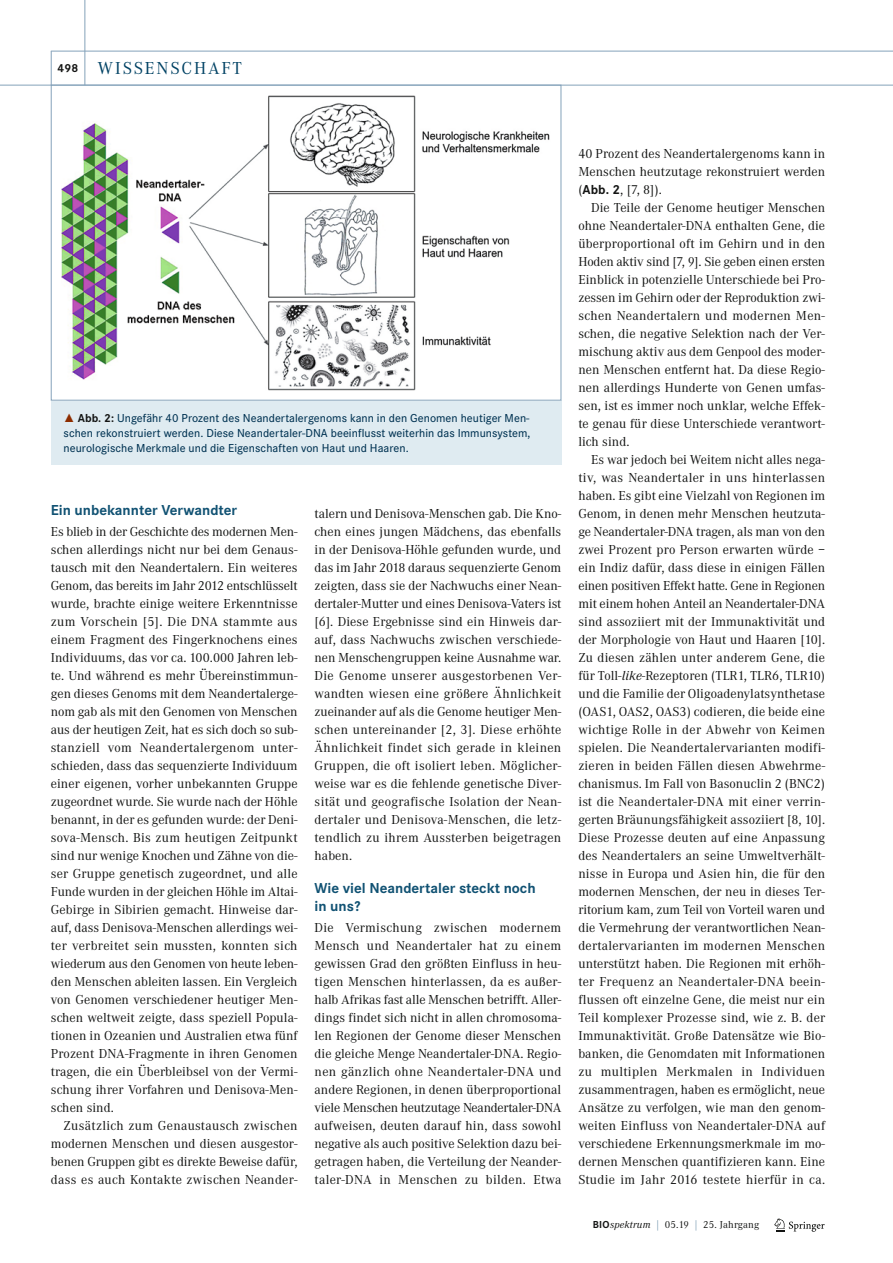
<style>
.page{position:relative;width:893px;height:1263px;background:#fff}
.page>*{position:absolute;margin:0;border:0;box-sizing:border-box;transform-origin:0 0}
.t1{font:18px "Corporate A";letter-spacing:.1em;color:#004264}
.t2{font:700 15px/18px "Corporate S";color:#115273}
.t3{font:13.5px/18px "Corporate A";letter-spacing:.005em;color:#131413;text-align:justify}
.t4{font:500 12px/15px "Corporate S";letter-spacing:.005em;color:#003252;text-align:justify}
.t5{font:10.5px "Corporate A";letter-spacing:.015em;color:#131413}
.s1{font-family:"Corporate S";font-weight:700;font-size:12px;color:#131413}
.s2{font-family:"The Sans Expert";font-weight:400;color:#8d2d00}
.s3{font-weight:700;color:#131413}
.s4{font-family:"Corporate S";font-weight:700}
.s5{font-style:italic}
.s6{color:#658ba6}
</style>
<div class="page">
<div style="left:51px;top:401px;width:510px;height:64px;background:#dfebf1"></div>
<img style="left:61px;top:95px;width:489px;height:295px">
<hr style="left:0;top:85px;width:892px;height:1px;background:#84a2ba">
<hr style="left:51px;top:51px;width:841px;height:1px;background:#84a2ba">
<hr style="left:84px;top:0;width:1px;height:85px;background:#84a2ba">
<hr style="left:51px;top:51px;width:1px;height:34px;background:#84a2ba">
<svg style="left:774px;top:1218px;width:50px;height:14px"></svg>
<h1 class="t1" style="left:57px;top:62px;width:186px"><span class="s1">498</span> WISSENSCHAFT</h1>
<p class="t4" style="left:64px;top:412px;width:468px"><span class="s2">˚</span> <span class="s3">Abb. 2:</span> Ungefähr 40 Prozent des Neandertalergenoms kann in den Genomen heutiger Men&shy;schen rekonstruiert werden. Diese Neandertaler-DNA beeinflusst weiterhin das Immunsystem, neurologische Merkmale und die Eigenschaften von Haut und Haaren.</p>
<p class="t2" style="left:51px;top:503px;width:188px">Ein unbekannter Verwandter</p>
<p class="t3" style="left:51px;top:524px;width:248px">Es blieb in der Geschichte des modernen Men&shy;schen allerdings nicht nur bei dem Genaus&shy;tausch mit den Neandertalern. Ein weiteres Genom, das bereits im Jahr 2012 entschlüsselt wurde, brachte einige weitere Erkenntnisse zum Vorschein [5]. Die DNA stammte aus einem Fragment des Fingerknochens eines Individuums, das vor ca. 100.000 Jahren leb&shy;te. Und während es mehr Übereinstimmun&shy;gen dieses Genoms mit dem Neandertalerge&shy;nom gab als mit den Genomen von Menschen aus der heutigen Zeit, hat es sich doch so sub&shy;stanziell vom Neandertalergenom unter&shy;schieden, dass das sequenzierte Individuum einer eigenen, vorher unbekannten Gruppe zugeordnet wurde. Sie wurde nach der Höhle benannt, in der es gefunden wurde: der Deni&shy;sova-Mensch. Bis zum heutigen Zeitpunkt sind nur wenige Knochen und Zähne von die&shy;ser Gruppe genetisch zugeordnet, und alle Funde wurden in der gleichen Höhle im Altai-Gebirge in Sibirien gemacht. Hinweise dar&shy;auf, dass Denisova-Menschen allerdings wei&shy;ter verbreitet sein mussten, konnten sich wiederum aus den Genomen von heute leben&shy;den Menschen ableiten lassen. Ein Vergleich von Genomen verschiedener heutiger Men&shy;schen weltweit zeigte, dass speziell Popula&shy;tionen in Ozeanien und Australien etwa fünf Prozent DNA-Fragmente in ihren Genomen tragen, die ein Überbleibsel von der Vermi&shy;schung ihrer Vorfahren und Denisova-Men&shy;schen sind.</p>
<p class="t3" style="left:51px;top:1118px;width:248px;text-indent:13px">Zusätzlich zum Genaustausch zwischen modernen Menschen und diesen ausgestor&shy;benen Gruppen gibt es direkte Beweise dafür, dass es auch Kontakte zwischen Neander -</p>
<p class="t3" style="left:314px;top:506px;width:248px">talern und Denisova-Menschen gab. Die Kno&shy;chen eines jungen Mädchens, das ebenfalls in der Denisova-Höhle gefunden wurde, und das im Jahr 2018 daraus sequenzierte Genom zeigten, dass sie der Nachwuchs einer Nean&shy;dertaler-Mutter und eines Denisova-Vaters ist [6]. Diese Ergebnisse sind ein Hinweis dar&shy;auf, dass Nachwuchs zwischen verschiede&shy;nen Menschengruppen keine Ausnahme war.<br>Die Genome unserer ausgestorbenen Ver&shy;wandten wiesen eine größere Ähnlichkeit zueinander auf als die Genome heutiger Men&shy;schen untereinander [2, 3]. Diese erhöhte Ähnlichkeit findet sich gerade in kleinen Gruppen, die oft isoliert leben. Möglicher&shy;weise war es die fehlende genetische Diver&shy;sität und geografische Isolation der Nean&shy;dertaler und Denisova-Menschen, die letz&shy;tendlich zu ihrem Aussterben beigetragen haben.</p>
<p class="t2" style="left:314px;top:881px;width:222px">Wie viel Neandertaler steckt noch in uns?</p>
<p class="t3" style="left:314px;top:920px;width:248px">Die Vermischung zwischen modernem Mensch und Neandertaler hat zu einem gewissen Grad den größten Einfluss in heu&shy;tigen Menschen hinterlassen, da es außer&shy;halb Afrikas fast alle Menschen betrifft. Aller&shy;dings findet sich nicht in allen chromosoma&shy;len Regionen der Genome dieser Menschen die gleiche Menge Neandertaler-DNA. Regio&shy;nen gänzlich ohne Neandertaler-DNA und andere Regionen, in denen überproportional viele Menschen heutzutage Neandertaler-DNA aufweisen, deuten darauf hin, dass sowohl negative als auch positive Selektion dazu bei&shy;getragen haben, die Verteilung der Neander&shy;taler-DNA in Menschen zu bilden. Etwa</p>
<p class="t3" style="left:578px;top:146px;width:248px">40 Prozent des Neandertalergenoms kann in Menschen heutzutage rekonstruiert werden (<span class="s4">Abb. 2</span>, [7, 8]).</p>
<p class="t3" style="left:578px;top:200px;width:248px;text-indent:13px">Die Teile der Genome heutiger Menschen ohne Neandertaler-DNA enthalten Gene, die überproportional oft im Gehirn und in den Hoden aktiv sind [7, 9]. Sie geben einen ersten Einblick in potenzielle Unterschiede bei Pro&shy;zessen im Gehirn oder der Reproduktion zwi&shy;schen Neandertalern und modernen Men&shy;schen, die negative Selektion nach der Ver&shy;mischung aktiv aus dem Genpool des moder&shy;nen Menschen entfernt hat. Da diese Regio&shy;nen allerdings Hunderte von Genen umfas&shy;sen, ist es immer noch unklar, welche Effek&shy;te genau für diese Unterschiede verantwort&shy;lich sind.</p>
<p class="t3" style="left:578px;top:452px;width:248px;text-indent:13px">Es war jedoch bei Weitem nicht alles nega&shy;tiv, was Neandertaler in uns hinterlassen haben. Es gibt eine Vielzahl von Regionen im Genom, in denen mehr Menschen heutzuta&shy;ge Neandertaler-DNA tragen, als man von den zwei Prozent pro Person erwarten würde – ein Indiz dafür, dass diese in einigen Fällen einen positiven Effekt hatte. Gene in Regionen mit einem hohen Anteil an Neandertaler-DNA sind assoziiert mit der Immunaktivität und der Morphologie von Haut und Haaren [10].<br>Zu diesen zählen unter anderem Gene, die für Toll-<span class="s5">like</span>-Rezeptoren (TLR1, TLR6, TLR10) und die Familie der Oligoadenylatsynthetase (OAS1, OAS2, OAS3) codieren, die beide eine wichtige Rolle in der Abwehr von Keimen spielen. Die Neandertalervarianten modifi&shy;zieren in beiden Fällen diesen Abwehrme&shy;chanismus. Im Fall von Basonuclin 2 (BNC2) ist die Neandertaler-DNA mit einer verrin&shy;gerten Bräunungsfähigkeit assoziiert [8, 10].<br>Diese Prozesse deuten auf eine Anpassung des Neandertalers an seine Umweltverhält&shy;nisse in Europa und Asien hin, die für den modernen Menschen, der neu in dieses Ter&shy;ritorium kam, zum Teil von Vorteil waren und die Vermehrung der verantwortlichen Nean&shy;dertalervarianten im modernen Menschen unterstützt haben. Die Regionen mit erhöh&shy;ter Frequenz an Neandertaler-DNA beein&shy;flussen oft einzelne Gene, die meist nur ein Teil komplexer Prozesse sind, wie z. B. der Immunaktivität. Große Datensätze wie Bio&shy;banken, die Genomdaten mit Informationen zu multiplen Merkmalen in Individuen zusammentragen, haben es ermöglicht, neue Ansätze zu verfolgen, wie man den genom&shy;weiten Einfluss von Neandertaler-DNA auf verschiedene Erkennungsmerkmale im mo - dernen Menschen quantifizieren kann. Eine Studie im Jahr 2016 testete hierfür in ca.</p>
<p class="t5" style="left:593px;top:1221px;width:168px"><span class="s4">BIO</span><span class="s5">spektrum</span> <span class="s6">|</span> 05.19 <span class="s6">|</span> 25. Jahrgang</p>
</div>
